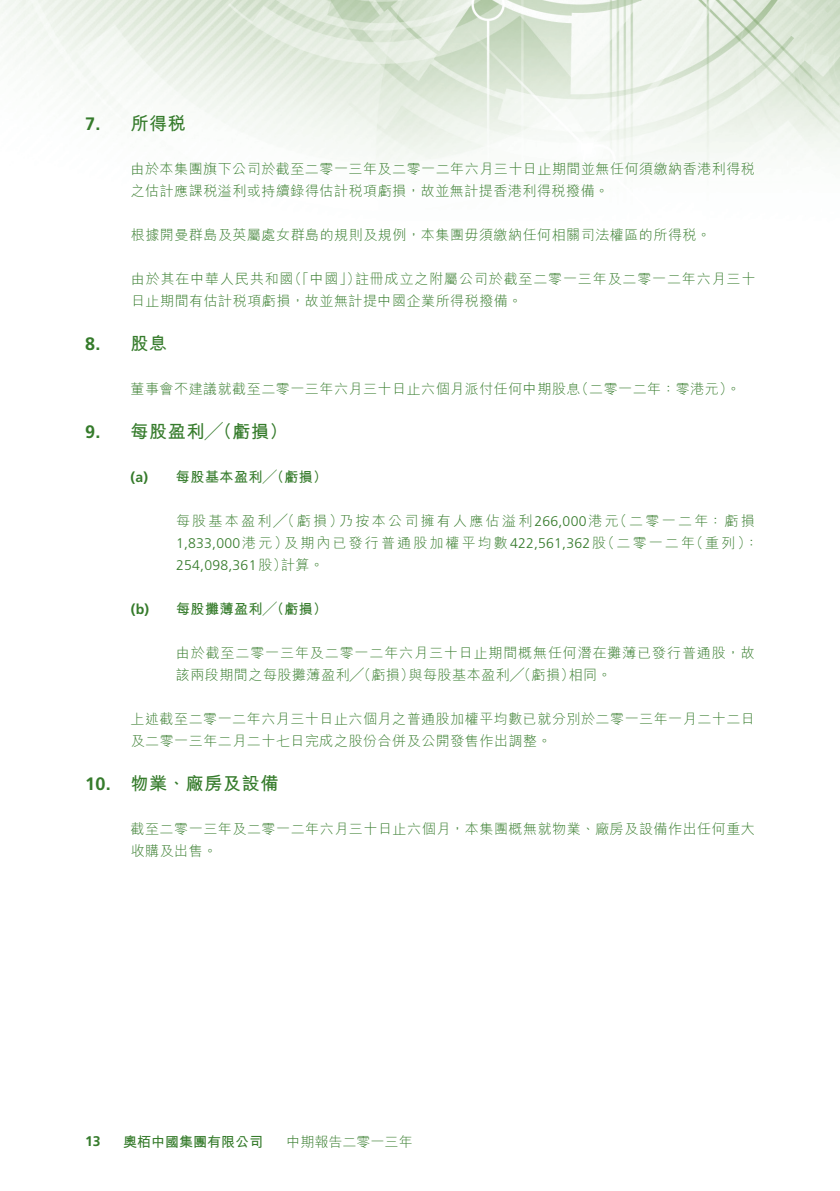
<style>
.page{position:relative;width:840px;height:1191px;background:#fff}
.page>*{position:absolute;margin:0;border:0;box-sizing:border-box;transform-origin:0 0}
.t1{font:700 18px "M Hei HK";letter-spacing:.035em;color:#357b2b}
.t2{font:700 18px "Frutiger LT Std";color:#357b2b}
.t3{font:300 14px/22px "M Hei HK";letter-spacing:.035em;color:#357b2b}
.t4{font:300 14px/22px "M Hei HK";letter-spacing:.06em;color:#357b2b}
.t5{font:300 14px "M Hei HK";letter-spacing:.16em;color:#357b2b}
.t6{font:300 14px "M Hei HK";letter-spacing:.15em;color:#357b2b}
.t7{font:300 14px "Frutiger LT Std";letter-spacing:.015em;color:#357b2b}
.t8{font:700 14px "M Hei HK";letter-spacing:.035em;color:#357b2b}
.t9{font:700 14px "M Hei HK";color:#357b2b}
.t10{font:300 14px "M Hei HK";color:#357b2b}
.t11{font:700 14px "Frutiger LT Std";color:#357b2b}
.s1{font-family:"Frutiger LT Std"}
.s2{font-family:"M Hei HK"}
</style>
<div class="page">
<img style="left:0;top:0;width:839px;height:167px">
<p class="t2" style="left:85px;top:113px;width:17px">7.</p>
<p class="t2" style="left:85px;top:333px;width:17px">8.</p>
<p class="t2" style="left:85px;top:421px;width:17px">9.</p>
<p class="t2" style="left:85px;top:773px;width:27px">10.</p>
<p class="t1" style="left:130px;top:110px;width:57px">所得稅</p>
<p class="t3" style="left:130px;top:157px;width:625px">由於本集團旗下公司於截至二零一三年及二零一二年六月三十日止期間並無任何須繳納香港利得稅之估計應課稅溢利或持續錄得估計稅項虧損，故並無計提香港利得稅撥備。</p>
<p class="t3" style="left:131px;top:223px;width:581px">根據開曼群島及英屬處女群島的規則及規例，本集團毋須繳納任何相關司法權區的所得稅。</p>
<p class="t4" style="left:355px;top:267px;width:401px">註冊成立之附屬公司於截至二零一三年及二零一二年六月三十</p>
<p class="t3" style="left:288px;top:267px;width:74px">（「中國」）</p>
<p class="t3" style="left:131px;top:267px;width:392px">由於其在中華人民共和國<br>日止期間有估計稅項虧損，故並無計提中國企業所得稅撥備。</p>
<p class="t1" style="left:130px;top:330px;width:38px">股息</p>
<p class="t3" style="left:130px;top:377px;width:451px">董事會不建議就截至二零一三年六月三十日止六個月派付任何中期股息</p>
<p class="t1" style="left:130px;top:418px;width:158px">每股盈利╱（虧損(</p>
<p class="t3" style="left:574px;top:377px;width:167px">（二零一二年：零港元。(</p>
<p class="t11" style="left:130px;top:468px;width:19px">)a(</p>
<p class="t11" style="left:131px;top:600px;width:20px">b( )</p>
<p class="t8" style="left:176px;top:466px;width:153px">每股基本盈利╱（虧損(</p>
<p class="t5" style="left:176px;top:513px;width:168px">每股基本盈利╱（虧損）</p>
<p class="t5" style="left:339px;top:513px;width:281px">乃按本公司擁有人應佔溢利<span class="s1">266,000</span>港元</p>
<p class="t3" style="left:612px;top:509px;width:143px">（二零一二年：虧損</p>
<p class="t7" style="left:176px;top:535px;width:114px">1,833,000<span class="s2">港元）</span></p>
<p class="t6" style="left:284px;top:535px;width:412px">及期內已發行普通股加權平均數<span class="s1">422,561,362</span> （股 二零一二年</p>
<p class="t3" style="left:689px;top:531px;width:71px">（重列 ：(</p>
<p class="t7" style="left:176px;top:557px;width:112px">254,098,361<span class="s2">股）</span></p>
<p class="t8" style="left:176px;top:598px;width:152px">每股攤薄盈利╱（虧損(</p>
<p class="t3" style="left:281px;top:553px;width:44px">計算。</p>
<p class="t4" style="left:568px;top:641px;width:187px;text-indent:-392px">由於截至二零一三年及二零一二年六月三十日止期間概無任何潛在攤薄已發行普通股，故相同。</p>
<p class="t3" style="left:176px;top:663px;width:240px">該兩段期間之每股攤薄盈利╱（虧損）</p>
<p class="t3" style="left:130px;top:707px;width:625px">上述截至二零一二年六月三十日止六個月之普通股加權平均數已就分別於二零一三年一月二十二日及二零一三年二月二十七日完成之股份合併及公開發售作出調整。</p>
<p class="t1" style="left:130px;top:770px;width:149px">物業、廠房及設備</p>
<p class="t3" style="left:408px;top:663px;width:167px">與每股基本盈利╱（虧損）</p>
<p class="t3" style="left:130px;top:817px;width:625px">截至二零一三年及二零一二年六月三十日止六個月，本集團概無就物業、廠房及設備作出任何重大收購及出售。</p>
<p class="t11" style="left:85px;top:1132px;width:17px">13</p>
<p class="t9" style="left:123px;top:1131px;width:142px">奧栢中國集團有限公司</p>
<p class="t10" style="left:286px;top:1134px;width:127px">中期報告二零一三年</p>
</div>
